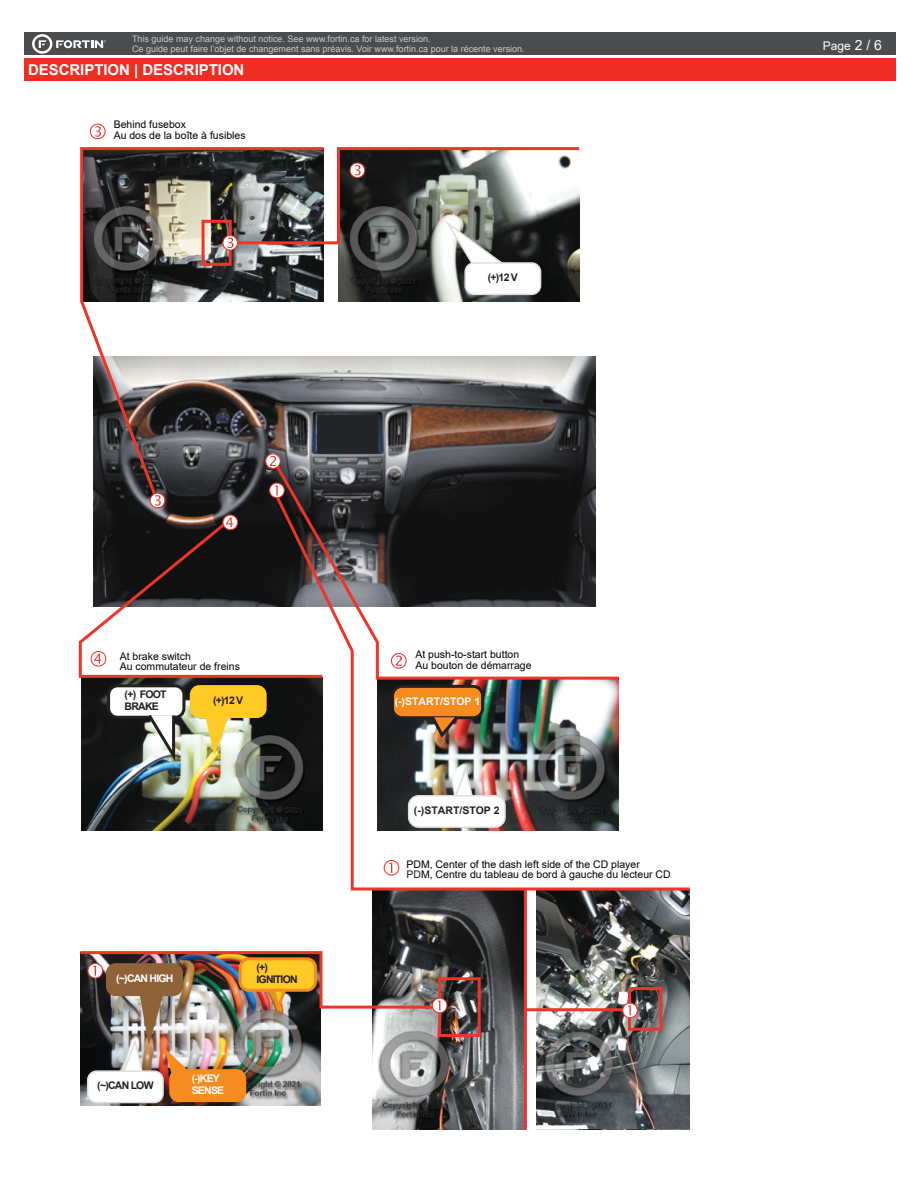
<style>
.page{position:relative;width:918px;height:1188px;background:#fff}
.page>*{position:absolute;margin:0;border:0;box-sizing:border-box;transform-origin:0 0}
.t1{font:700 15px "Arial";letter-spacing:-.005em;color:#fff}
.t2{font:12px "Arial";color:#fff}
.t3{font:10.5px/10.5px "Arial";color:#000001}
.t4{font:700 10.5px/12.6px "Arial";letter-spacing:-.075em;color:#231f20}
.t5{font:700 10.5px/12.6px "Arial";letter-spacing:-.075em;color:#fff}
.t6{font:700 10.5px "Arial";color:#fff}
.t7{font:700 10.5px "Arial";color:#231f20}
.t8{font:9px/9.8px "Arial";color:#c7c8ca}
.s1{color:#231f20}
.s2{font-size:13.95px}
</style>
<div class="page">
<div style="left:24px;top:33px;width:872px;height:22px;background:#4b4c4d"></div>
<div style="left:24px;top:58px;width:872px;height:23px;background:#ee2e22"></div>
<svg style="left:32px;top:34px;width:74px;height:20px"></svg>
<img style="left:338px;top:272px;width:241px;height:29px">
<img style="left:537px;top:892px;width:153px;height:238px">
<img style="left:373px;top:892px;width:151px;height:238px">
<img style="left:82px;top:679px;width:190px;height:151px">
<img style="left:80px;top:1084px;width:241px;height:21px">
<img style="left:94px;top:356px;width:501px;height:159px">
<svg style="left:90px;top:124px;width:16px;height:15px"></svg>
<div style="left:109px;top:686px;width:75px;height:31px;background:#fff;border-radius:9px"></div>
<div style="left:107px;top:684px;width:78px;height:35px;border:3px solid #231f20;border-radius:9px"></div>
<svg style="left:145px;top:714px;width:32px;height:52px"></svg>
<div style="left:191px;top:686px;width:75px;height:31px;background:#feca26;border-radius:9px"></div>
<div style="left:190px;top:685px;width:77px;height:33px;border:2px solid #feca26;border-radius:9px"></div>
<svg style="left:203px;top:715px;width:28px;height:43px"></svg>
<div style="left:170px;top:1070px;width:75px;height:31px;background:#f68b1f;border-radius:9px"></div>
<div style="left:169px;top:1069px;width:77px;height:33px;border:2px solid #f68b1f;border-radius:9px"></div>
<div style="left:438px;top:977px;width:43px;height:60px;border:3px solid #ee3529"></div>
<div style="left:628px;top:987px;width:34px;height:44px;border:3px solid #ee3529"></div>
<hr style="left:524px;top:890px;width:3px;height:240px;background:#ee3529">
<hr style="left:525px;top:1008px;width:105px;height:3px;background:#ee3529">
<svg style="left:326px;top:147px;width:254px;height:125px"></svg>
<svg style="left:622px;top:1003px;width:16px;height:15px"></svg>
<img style="left:80px;top:950px;width:367px;height:134px">
<svg style="left:80px;top:147px;width:246px;height:353px"></svg>
<svg style="left:272px;top:460px;width:324px;height:31px;background:#39393b"></svg>
<svg style="left:272px;top:491px;width:418px;height:401px"></svg>
<svg style="left:269px;top:483px;width:16px;height:15px"></svg>
<svg style="left:150px;top:493px;width:15px;height:15px"></svg>
<svg style="left:78px;top:515px;width:247px;height:164px"></svg>
<div style="left:88px;top:1071px;width:75px;height:32px;background:#fff;border-radius:9px"></div>
<div style="left:87px;top:1070px;width:77px;height:33px;border:2px solid #dddedd;border-radius:9px"></div>
<div style="left:240px;top:959px;width:75px;height:31px;background:#feca26;border-radius:9px"></div>
<div style="left:239px;top:957px;width:78px;height:35px;border:3px solid #f68b1f;border-radius:9px"></div>
<div style="left:409px;top:796px;width:96px;height:31px;background:#fff;border-radius:10px"></div>
<div style="left:408px;top:795px;width:98px;height:33px;border:2px solid #dddedd;border-radius:10px"></div>
<div style="left:465px;top:263px;width:76px;height:31px;background:#fff;border-radius:9px"></div>
<div style="left:464px;top:262px;width:77px;height:33px;border:2px solid #dddedd;border-radius:9px"></div>
<svg style="left:265px;top:453px;width:16px;height:16px"></svg>
<p class="t8" style="left:132px;top:34px;width:394px">This guide may change without notice. See www.fortin.ca for latest version.<br>Ce guide peut faire l’objet de changement sans préavis. Voir www.fortin.ca pour la récente version.</p>
<h1 class="t1" style="left:28px;top:59px;width:218px">DESCRIPTION | DESCRIPTION</h1>
<p class="t3" style="left:114px;top:119px;width:133px">Behind fusebox<br>Au dos de la boîte à fusibles</p>
<p class="t3" style="left:120px;top:651px;width:122px">At brake switch<br>Au commutateur de freins</p>
<p class="t4" style="left:488px;top:271px;width:32px">(+)12 V</p>
<p class="t3" style="left:415px;top:649px;width:118px">At push-to-start button<br>Au bouton de démarrage</p>
<p class="t4" style="left:125px;top:688px;width:43px">(+) FOOT<br>BRAKE</p>
<p class="t6" style="left:395px;top:693px;width:87px">(-)START/STOP 1</p>
<p class="t4" style="left:213px;top:694px;width:32px">(+)12 V</p>
<p class="t7" style="left:414px;top:803px;width:87px">(-)START/STOP 2</p>
<p class="t5" style="left:116px;top:972px;width:59px">(~)CAN HIGH</p>
<p class="t4" style="left:257px;top:961px;width:43px">(+)<br>IGNITION</p>
<p class="t4" style="left:97px;top:1080px;width:58px">(~)CAN LOW</p>
<p class="t5" style="left:192px;top:1072px;width:34px">(-)KEY<br>SENSE</p>
<p class="t3" style="left:406px;top:859px;width:266px">PDM, Center of the dash left side of the CD player<br><span class="s1">PD</span>M, Centre du tableau de bord à gauche du lecteur CD</p>
<p class="t2" style="left:823px;top:38px;width:61px">Page <span class="s2">2 / 6</span></p>
</div>
